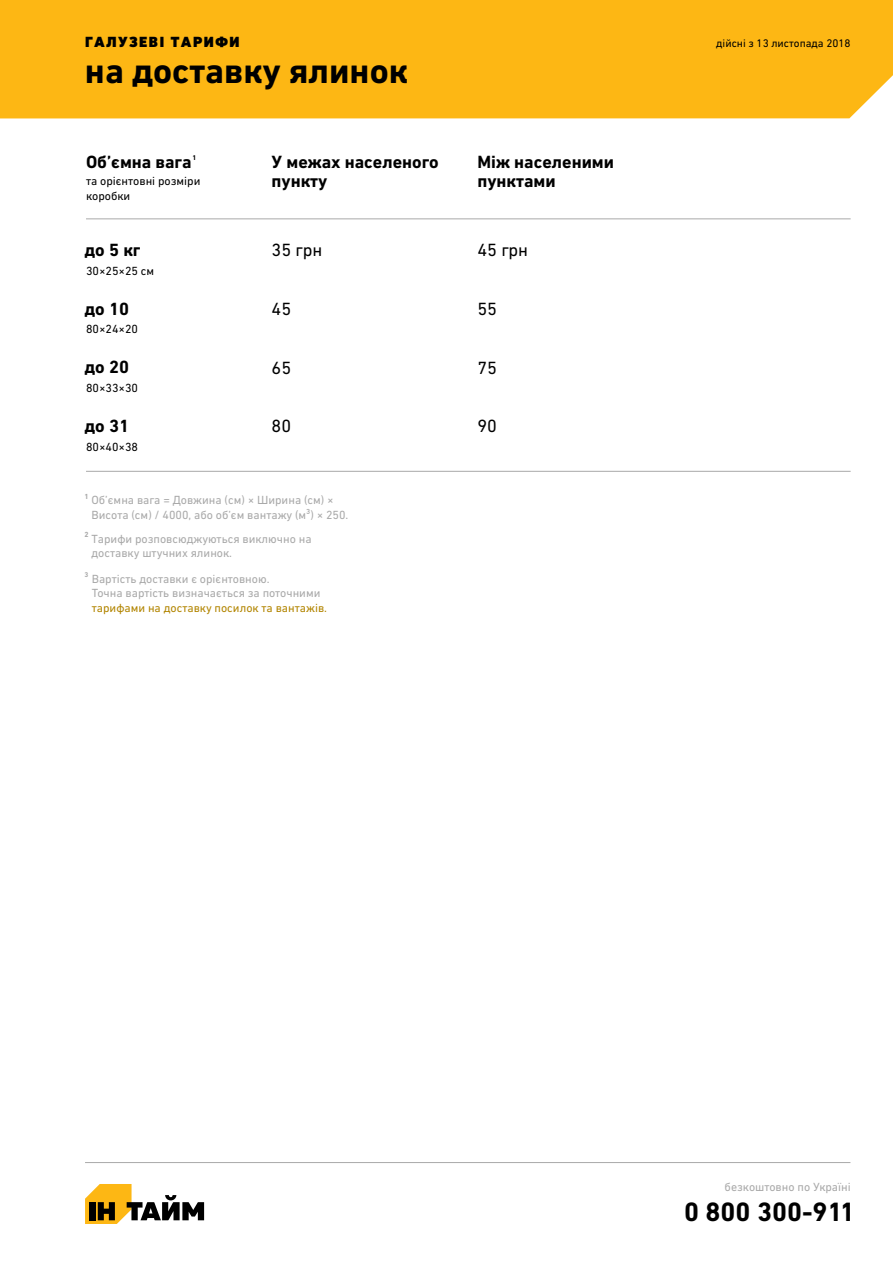
<style>
.page{position:relative;width:893px;height:1263px;background:#fff}
.page>*{position:absolute;margin:0;border:0;box-sizing:border-box;transform-origin:0 0}
.t1{font:700 36px "DIN Next CYR";color:#000}
.t2{font:700 27px "DIN Next CYR";color:#000}
.t3{font:700 18px/18.5px "DIN Next CYR";color:#000}
.t4{font:18px "DIN Next CYR";color:#000}
.t5{font:900 15px "DIN Next CYR";letter-spacing:.1em;color:#000}
.t6{font:12px/14.4px "DIN Next CYR";color:#a9a9a9}
.t7{font:12px/14.4px "DIN Next CYR";color:#000}
.t8{font:11.25px "DIN Next CYR";color:#000}
.t9{font:700 7.5px "DIN Next CYR";color:#a9a9a9}
.t10{font:700 7.05px "DIN Next CYR";color:#000}
.t11{font:700 7.05px "DIN Next CYR";color:#aaa}
.s1{color:#b28500}
</style>
<div class="page">
<svg style="left:85px;top:1184px;width:119px;height:40px"></svg>
<div style="left:89px;top:1202px;width:6px;height:18px;background:#000"></div>
<div style="left:0;top:0;width:893px;height:118px;background:#fdb714"></div>
<hr style="left:85px;top:1162px;width:765px;height:1px;background:#a9a9a9">
<hr style="left:86px;top:219px;width:765px;height:1px;background:#a9a9a9">
<hr style="left:86px;top:471px;width:765px;height:1px;background:#a9a9a9">
<p class="t5" style="left:85px;top:33px;width:156px">ГАЛУЗЕВІ ТАРИФИ</p>
<p class="t1" style="left:85px;top:49px;width:324px">на доставку ялинок</p>
<p class="t10" style="left:192px;top:153px;width:5px">1</p>
<p class="t3" style="left:86px;top:153px;width:107px">Об’ємна вага</p>
<p class="t7" style="left:86px;top:174px;width:116px">та орієнтовні розміри коробки</p>
<p class="t3" style="left:85px;top:241px;width:57px">до 5 кг</p>
<p class="t7" style="left:86px;top:263px;width:70px">30×25×25 см</p>
<p class="t3" style="left:85px;top:299px;width:46px">до 10</p>
<p class="t7" style="left:86px;top:322px;width:54px">80×24×20</p>
<p class="t3" style="left:85px;top:358px;width:46px">до 20</p>
<p class="t7" style="left:86px;top:381px;width:54px">80×33×30</p>
<p class="t3" style="left:85px;top:417px;width:46px">до 31</p>
<p class="t7" style="left:86px;top:439px;width:54px">80×40×38</p>
<p class="t3" style="left:272px;top:153px;width:169px">У межах населеного пункту</p>
<p class="t3" style="left:477px;top:153px;width:138px">Між населеними пунктами</p>
<p class="t4" style="left:272px;top:239px;width:52px">35 грн</p>
<p class="t4" style="left:477px;top:239px;width:52px">45 грн</p>
<p class="t4" style="left:272px;top:298px;width:21px">45</p>
<p class="t4" style="left:477px;top:298px;width:21px">55</p>
<p class="t4" style="left:272px;top:357px;width:21px">65</p>
<p class="t4" style="left:477px;top:357px;width:21px">75</p>
<p class="t4" style="left:272px;top:415px;width:21px">80</p>
<p class="t4" style="left:477px;top:416px;width:21px">90</p>
<p class="t9" style="left:85px;top:492px;width:6px">1</p>
<p class="t9" style="left:85px;top:530px;width:6px">2</p>
<p class="t6" style="left:92px;top:493px;width:258px">Об’ємна вага = Довжина (см) × Ширина (см) ×<br>Висота (см) / 4000, або об’єм вантажу (м³) × 250.</p>
<p class="t6" style="left:92px;top:531px;width:222px">Тарифи розповсюджуються виключно на доставку штучних ялинок.</p>
<p class="t11" style="left:85px;top:571px;width:5px">3</p>
<p class="t6" style="left:92px;top:572px;width:179px">Вартість доставки є орієнтовною.</p>
<p class="t6" style="left:92px;top:586px;width:237px">Точна вартість визначається за поточними <span class="s1">тарифами на доставку посилок та вантажів.</span></p>
<p class="t8" style="left:716px;top:36px;width:136px">дійсні з 13 листопада 2018</p>
<p class="t6" style="left:725px;top:1179px;width:128px">безкоштовно по Україні</p>
<p class="t2" style="left:684px;top:1196px;width:172px">0 800 300-911</p>
</div>
